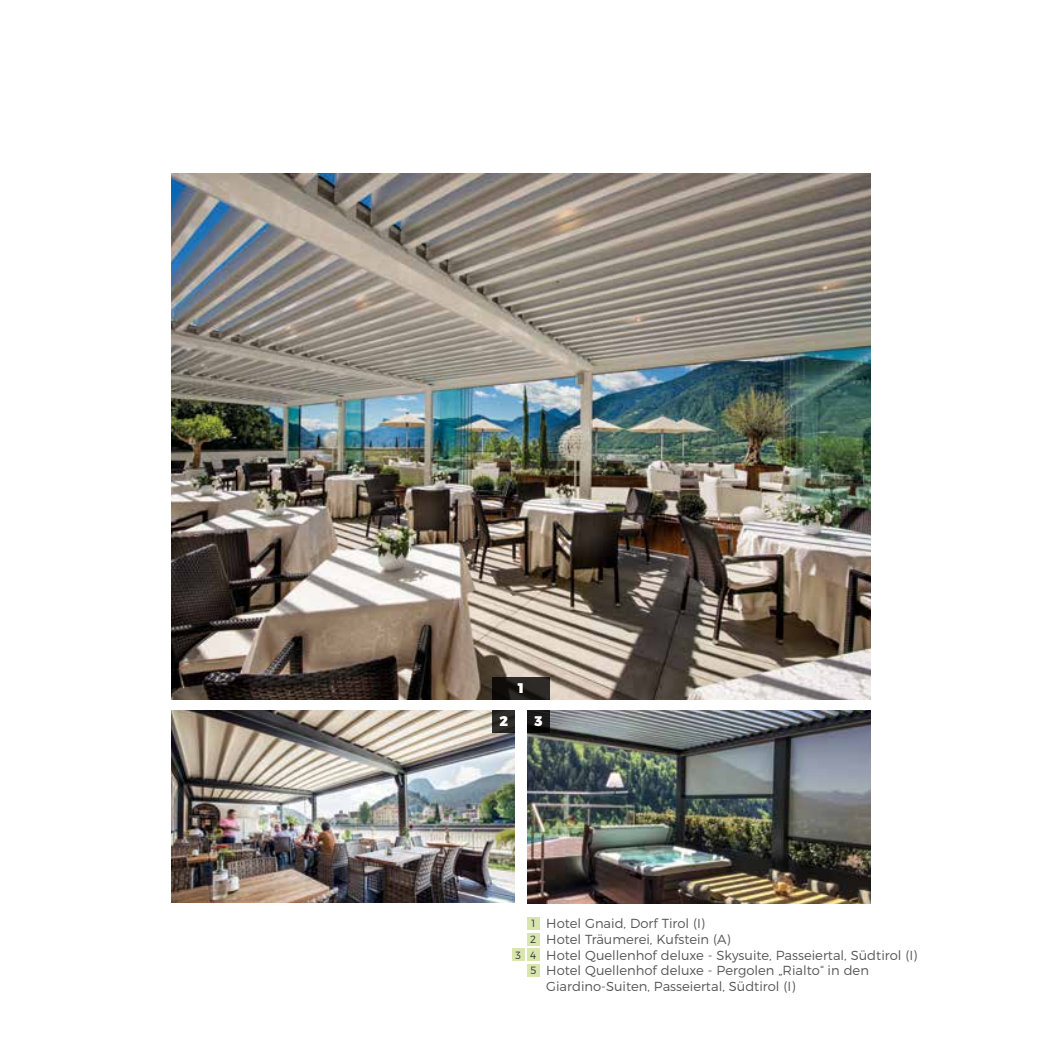
<style>
.page{position:relative;width:1042px;height:1042px;background:#fff}
.page>*{position:absolute;margin:0;border:0;box-sizing:border-box;transform-origin:0 0}
.t1{font:900 14px "Montserrat";color:#fff}
.t2{font:300 13.12px/15.8px "Montserrat";color:#565655}
.t3{font:300 10.5px/15.8px "Montserrat";color:#000;text-align:right}
</style>
<div class="page">
<img style="left:171px;top:710px;width:344px;height:193px">
<img style="left:171px;top:174px;width:700px;height:525px">
<img style="left:527px;top:711px;width:344px;height:192px">
<svg style="left:492px;top:710px;width:23px;height:23px"></svg>
<svg style="left:527px;top:710px;width:22px;height:23px"></svg>
<svg style="left:492px;top:677px;width:57px;height:22px"></svg>
<div style="left:527px;top:917px;width:12px;height:12px;background:#d8e6ae"></div>
<div style="left:527px;top:933px;width:12px;height:12px;background:#d8e6ae"></div>
<div style="left:512px;top:948px;width:12px;height:13px;background:#d8e6ae"></div>
<div style="left:527px;top:948px;width:12px;height:13px;background:#d8e6ae"></div>
<div style="left:527px;top:964px;width:12px;height:12px;background:#d8e6ae"></div>
<p class="t1" style="left:518px;top:679px;width:8px">1</p>
<p class="t1" style="left:499px;top:712px;width:10px">2</p>
<p class="t1" style="left:534px;top:712px;width:10px">3</p>
<p class="t3" style="left:515px;top:915px;width:22px">1<br>2<br>3 4<br>5</p>
<p class="t2" style="left:546px;top:915px;width:373px">Hotel Gnaid, Dorf Tirol (I)<br>Hotel Träumerei, Kufstein (A)<br>Hotel Quellenhof deluxe - Skysuite, Passeiertal, Südtirol (I)<br>Hotel Quellenhof deluxe - Pergolen „Rialto“ in den Giardino-Suiten, Passeiertal, Südtirol (I)</p>
</div>
